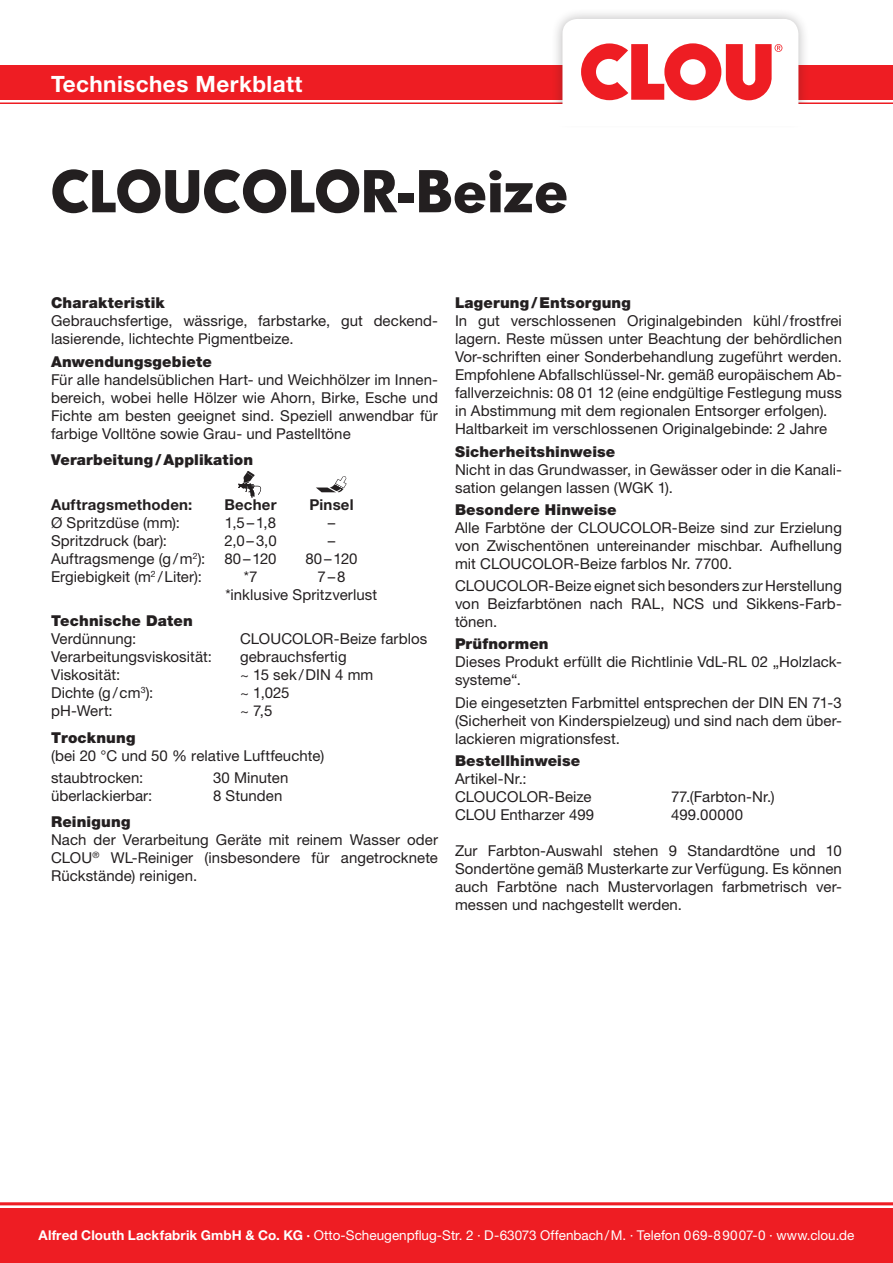
<style>
.page{position:relative;width:893px;height:1263px;background:#fff}
.page>*{position:absolute;margin:0;border:0;box-sizing:border-box;transform-origin:0 0}
.t1{font:700 58.5px "Montreal";letter-spacing:.02em;color:#231f20}
.t2{font:700 22.5px "Helvetica Neue LT Std";letter-spacing:.02em;color:#fff}
.Fließtext_10_pt{font:15px/18px "Helvetica Neue LT Std";letter-spacing:.005em;color:#231f20;text-align:justify}
.Fließtext__1{font:15px/18px "Helvetica Neue LT Std";letter-spacing:.005em;color:#231f20;text-align:justify}
.Überschrift_95__1{font:900 15px "Helvetica Neue LT Std";letter-spacing:.01em;color:#231f20}
.Fließtext_10_pt-2{font:900 15px "Helvetica Neue LT Std";letter-spacing:.01em;color:#231f20}
.Fließtext_10_pt-3{font:700 15px "Helvetica Neue LT Std";letter-spacing:.015em;color:#231f20}
.Fließtext_10_pt-4{font:15px "Helvetica Neue LT Std";letter-spacing:.025em;color:#231f20}
.t3{font:13.5px "Helvetica Neue LT Std";color:#fff}
.s1{font-weight:700}
</style>
<div class="page">
<div style="left:0;top:1208px;width:893px;height:55px;background:#ee1d23"></div>
<hr style="left:0;top:1202px;width:893px;height:3px;background:#ee1d23">
<div style="left:0;top:66px;width:893px;height:34px;background:#ee1d23"></div>
<hr style="left:0;top:102px;width:893px;height:3px;background:#ee1d23">
<div style="left:551px;top:7px;width:259px;height:122px;background:#231f20;opacity:.33"></div>
<div style="left:0;top:105px;width:893px;height:21px;background:#fff"></div>
<svg style="left:562px;top:19px;width:236px;height:86px"></svg>
<svg style="left:238px;top:471px;width:24px;height:26px"></svg>
<svg style="left:316px;top:476px;width:31px;height:16px"></svg>
<p class="t2" style="left:51px;top:70px;width:253px">Technisches Merkblatt</p>
<p class="t1" style="left:51px;top:152px;width:518px">CLOUCOLOR-Beize</p>
<p class="Fließtext_10_pt-2" style="left:51px;top:294px;width:115px">Charakteristik</p>
<p class="Fließtext_10_pt" style="left:51px;top:312px;width:388px">Gebrauchsfertige, wässrige, farbstarke, gut deckend&shy;lasierende, lichtechte Pigmentbeize.</p>
<p class="Überschrift_95__1" style="left:51px;top:352px;width:162px">Anwendungsgebiete</p>
<p class="Fließtext_10_pt" style="left:51px;top:370px;width:388px">Für alle handelsüblichen Hart- und Weichhölzer im Innen&shy;bereich, wobei helle Hölzer wie Ahorn, Birke, Esche und Fichte am besten geeignet sind. Speziell anwendbar für farbige Volltöne sowie Grau- und Pastelltöne</p>
<p class="Fließtext_10_pt-2" style="left:51px;top:451px;width:204px">Verarbeitung/Applikation</p>
<p class="Fließtext_10_pt-3" style="left:51px;top:495px;width:143px">Auftragsmethoden:</p>
<p class="Fließtext_10_pt-3" style="left:224px;top:495px;width:54px">Becher</p>
<p class="Fließtext_10_pt-3" style="left:309px;top:495px;width:46px">Pinsel</p>
<p class="Fließtext_10_pt" style="left:51px;top:513px;width:131px">Ø Spritzdüse (mm):</p>
<p class="Fließtext_10_pt" style="left:225px;top:513px;width:53px">1,5–1,8</p>
<p class="Fließtext_10_pt" style="left:328px;top:513px;width:9px">–</p>
<p class="Fließtext_10_pt" style="left:51px;top:531px;width:118px">Spritzdruck (bar):</p>
<p class="Fließtext_10_pt" style="left:224px;top:531px;width:54px">2,0–3,0</p>
<p class="Fließtext_10_pt" style="left:328px;top:531px;width:9px">–</p>
<p class="Fließtext_10_pt" style="left:51px;top:549px;width:156px">Auftragsmenge (g/m<sup>2</sup>):</p>
<p class="Fließtext_10_pt" style="left:224px;top:549px;width:54px">80–120</p>
<p class="Fließtext_10_pt" style="left:305px;top:549px;width:54px">80–120</p>
<p class="Fließtext_10_pt" style="left:51px;top:567px;width:152px">Ergiebigkeit (m<sup>2</sup> /Liter):</p>
<p class="Fließtext_10_pt" style="left:244px;top:567px;width:15px">*7</p>
<p class="Fließtext_10_pt" style="left:318px;top:567px;width:29px">7–8</p>
<p class="Fließtext_10_pt" style="left:225px;top:585px;width:153px">*inklusive Spritzverlust</p>
<p class="Fließtext_10_pt-2" style="left:51px;top:612px;width:143px">Technische Daten</p>
<p class="Fließtext_10_pt" style="left:51px;top:630px;width:87px">Verdünnung:</p>
<p class="Fließtext_10_pt" style="left:240px;top:630px;width:189px">CLOUCOLOR-Beize farblos</p>
<p class="Fließtext_10_pt" style="left:51px;top:648px;width:162px">Verarbeitungsviskosität:</p>
<p class="Fließtext_10_pt" style="left:240px;top:648px;width:108px">gebrauchsfertig</p>
<p class="Fließtext_10_pt" style="left:51px;top:666px;width:71px">Viskosität:</p>
<p class="Fließtext_10_pt" style="left:240px;top:666px;width:135px">~ 15 sek/DIN 4 mm</p>
<p class="Fließtext_10_pt" style="left:51px;top:684px;width:104px">Dichte (g/cm<sup>3</sup>):</p>
<p class="Fließtext_10_pt" style="left:240px;top:684px;width:51px">~ 1,025</p>
<p class="Fließtext_10_pt" style="left:51px;top:702px;width:63px">pH-Wert:</p>
<p class="Fließtext_10_pt" style="left:240px;top:702px;width:34px">~ 7,5</p>
<p class="Fließtext_10_pt-2" style="left:51px;top:728px;width:86px">Trocknung</p>
<p class="Fließtext_10_pt" style="left:51px;top:746px;width:275px">(bei 20 °C und 50 % relative Luftfeuchte)</p>
<p class="Fließtext_10_pt" style="left:51px;top:768px;width:94px">staubtrocken:</p>
<p class="Fließtext_10_pt" style="left:213px;top:768px;width:77px">30 Minuten</p>
<p class="Fließtext_10_pt" style="left:51px;top:786px;width:103px">überlackierbar:</p>
<p class="Fließtext_10_pt" style="left:213px;top:786px;width:71px">8 Stunden</p>
<p class="Fließtext_10_pt-2" style="left:51px;top:813px;width:81px">Reinigung</p>
<p class="Fließtext_10_pt" style="left:51px;top:831px;width:388px">Nach der Verarbeitung Geräte mit reinem Wasser oder CLOU<sup>®</sup> WL-Reiniger (insbesondere für angetrocknete Rückstände) reinigen.</p>
<p class="Überschrift_95__1" style="left:455px;top:294px;width:177px">Lagerung/Entsorgung</p>
<p class="Fließtext_10_pt" style="left:455px;top:312px;width:388px">In gut verschlossenen Originalgebinden kühl/frostfrei lagern. Reste müssen unter Beachtung der behördlichen Vor-schriften einer Sonderbehandlung zugeführt werden.<br>Empfohlene Abfallschlüssel-Nr. gemäß europäischem Ab&shy;fallverzeichnis: 08 01 12 (eine endgültige Festlegung muss in Abstimmung mit dem regionalen Entsorger erfolgen).</p>
<p class="Fließtext_10_pt" style="left:455px;top:420px;width:374px">Haltbarkeit im verschlossenen Originalgebinde: 2 Jahre</p>
<p class="Überschrift_95__1" style="left:455px;top:442px;width:162px">Sicherheitshinweise</p>
<p class="Fließtext_10_pt" style="left:455px;top:460px;width:387px">Nicht in das Grundwasser, in Gewässer oder in die Kanali&shy;sation gelangen lassen (WGK 1).</p>
<p class="Überschrift_95__1" style="left:455px;top:501px;width:163px">Besondere Hinweise</p>
<p class="Fließtext_10_pt" style="left:455px;top:518px;width:388px">Alle Farbtöne der CLOUCOLOR-Beize sind zur Erzielung von Zwischentönen untereinander mischbar. Aufhellung mit CLOUCOLOR-Beize farblos Nr. 7700.</p>
<p class="Fließtext__1" style="left:455px;top:577px;width:388px">CLOUCOLOR-Beize eignet sich besonders zur Herstellung von Beizfarbtönen nach RAL, NCS und Sikkens-Farb&shy;tönen.</p>
<p class="Überschrift_95__1" style="left:455px;top:635px;width:95px">Prüfnormen</p>
<p class="Fließtext_10_pt" style="left:455px;top:653px;width:387px">Dieses Produkt erfüllt die Richtlinie VdL-RL 02 „Holzlack&shy;systeme“.</p>
<p class="Fließtext__1" style="left:455px;top:693px;width:388px">Die eingesetzten Farbmittel entsprechen der DIN EN 71-3 (Sicherheit von Kinderspielzeug) und sind nach dem über&shy;lackieren migrationsfest.</p>
<p class="Überschrift_95__1" style="left:455px;top:752px;width:127px">Bestellhinweise</p>
<p class="Fließtext_10_pt" style="left:455px;top:769px;width:73px">Artikel-Nr.:</p>
<p class="Fließtext_10_pt" style="left:455px;top:787px;width:138px">CLOUCOLOR-Beize</p>
<p class="Fließtext_10_pt" style="left:671px;top:787px;width:105px">77.(Farbton-Nr.)</p>
<p class="Fließtext_10_pt" style="left:455px;top:805px;width:141px">CLOU Entharzer 499</p>
<p class="Fließtext_10_pt-4" style="left:671px;top:806px;width:74px">499.00000</p>
<p class="Fließtext_10_pt" style="left:455px;top:841px;width:388px">Zur Farbton-Auswahl stehen 9 Standardtöne und 10<br>Sondertöne gemäß Musterkarte zur Verfügung. Es können auch Farbtöne nach Mustervorlagen farbmetrisch ver&shy;messen und nachgestellt werden.</p>
<p class="t3" style="left:39px;top:1227px;width:817px"><span class="s1">Alfred Clouth Lackfabrik GmbH &amp; Co. KG ·</span> Otto-Scheugenpflug-Str. 2 · D-63073 Offenbach/M. · Telefon 069-89007-0 · www.clou.de</p>
</div>
